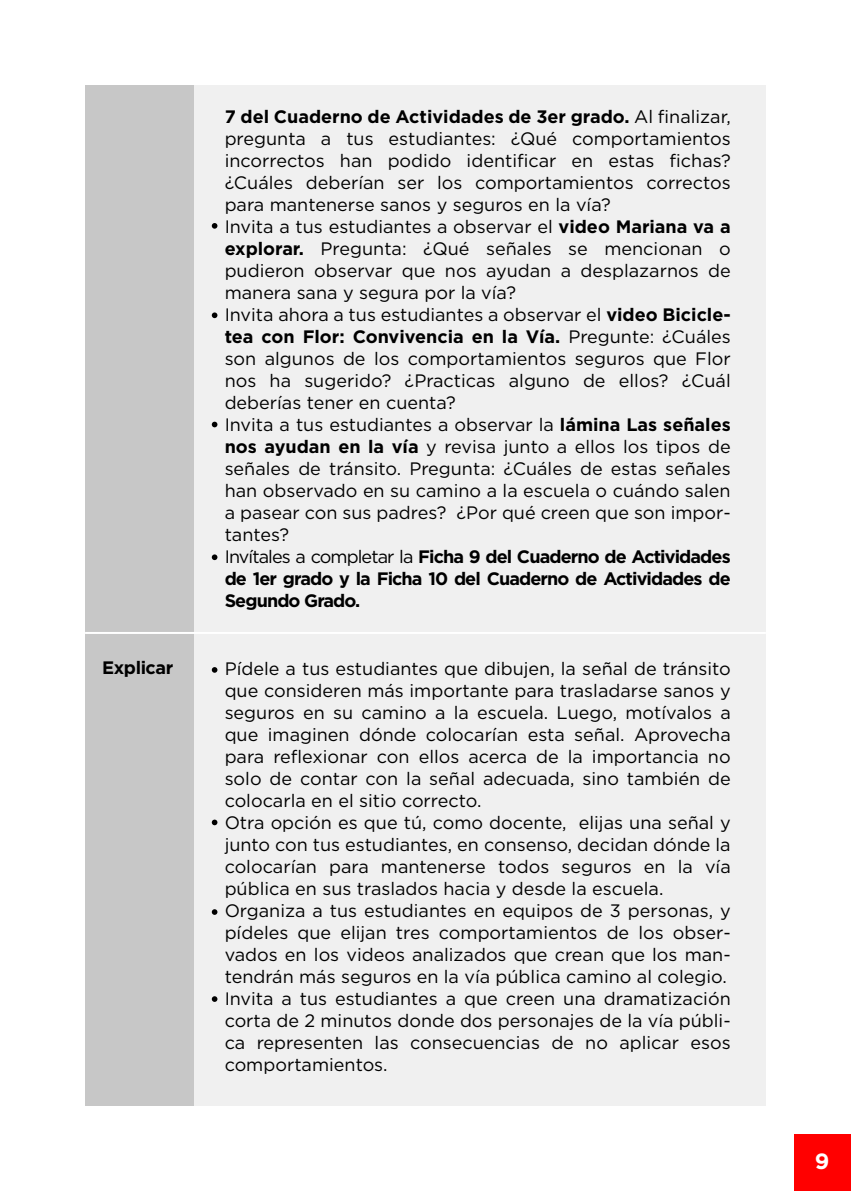
<style>
.page{position:relative;width:851px;height:1191px;background:#fff}
.page>*{position:absolute;margin:0;border:0;box-sizing:border-box;transform-origin:0 0}
.t1{font:700 22px "Gotham";color:#fff}
.t2{font:18px/22px "Gotham";color:#000}
.t3{font:700 18px "Gotham";letter-spacing:-.025em;color:#000}
.s1{font-weight:700}
</style>
<div class="page">
<div style="left:794px;top:1134px;width:56px;height:57px;background:#f00"></div>
<div style="left:193px;top:85px;width:572px;height:1021px;background:#f0f0f0"></div>
<div style="left:85px;top:85px;width:108px;height:1021px;background:#c7c7c7"></div>
<svg style="left:212px;top:312px;width:5px;height:6px"></svg>
<svg style="left:212px;top:223px;width:5px;height:6px"></svg>
<svg style="left:212px;top:422px;width:5px;height:5px"></svg>
<svg style="left:212px;top:554px;width:5px;height:6px"></svg>
<svg style="left:212px;top:819px;width:5px;height:6px"></svg>
<svg style="left:212px;top:667px;width:5px;height:6px"></svg>
<svg style="left:212px;top:909px;width:5px;height:6px"></svg>
<svg style="left:212px;top:996px;width:5px;height:6px"></svg>
<hr style="left:85px;top:632px;width:680px;height:2px;background:#fff">
<p class="t3" style="left:102px;top:655px;width:72px">Explicar</p>
<p class="t2" style="left:225px;top:105px;width:507px"><span class="s1">7 del Cuaderno de Actividades de 3er grado.</span> Al finalizar, pregunta a tus estudiantes: ¿Qué comportamientos incorrectos han podido identificar en estas fichas? ¿Cuáles deberían ser los comportamientos correctos para mantenerse sanos y seguros en la vía?<br>Invita a tus estudiantes a observar el <span class="s1">video Mariana va a explorar.</span> Pregunta: ¿Qué señales se mencionan o pudieron observar que nos ayudan a desplazarnos de manera sana y segura por la vía?<br>Invita ahora a tus estudiantes a observar el <span class="s1">video Bicicle&shy;tea con Flor: Convivencia en la Vía.</span> Pregunte: ¿Cuáles son algunos de los comportamientos seguros que Flor nos ha sugerido? ¿Practicas alguno de ellos? ¿Cuál deberías tener en cuenta?<br>Invita a tus estudiantes a observar la <span class="s1">lámina Las señales nos ayudan en la vía</span> y revisa junto a ellos los tipos de señales de tránsito. Pregunta: ¿Cuáles de estas señales han observado en su camino a la escuela o cuándo salen a pasear con sus padres? ¿Por qué creen que son impor&shy;tantes?<br>Invítales a completar la <span class="s1">Ficha 9 del Cuaderno de Actividades de 1er grado y la Ficha 10 del Cuaderno de Actividades de Segundo Grado.</span></p>
<p class="t2" style="left:225px;top:657px;width:507px">Pídele a tus estudiantes que dibujen, la señal de tránsito que consideren más importante para trasladarse sanos y seguros en su camino a la escuela. Luego, motívalos a que imaginen dónde colocarían esta señal. Aprovecha para reflexionar con ellos acerca de la importancia no solo de contar con la señal adecuada, sino también de colocarla en el sitio correcto.<br>Otra opción es que tú, como docente, elijas una señal y junto con tus estudiantes, en consenso, decidan dónde la colocarían para mantenerse todos seguros en la vía pública en sus traslados hacia y desde la escuela.<br>Organiza a tus estudiantes en equipos de 3 personas, y pídeles que elijan tres comportamientos de los obser&shy;vados en los videos analizados que crean que los man&shy;tendrán más seguros en la vía pública camino al colegio.<br>Invita a tus estudiantes a que creen una dramatización corta de 2 minutos donde dos personajes de la vía públi&shy;ca representen las consecuencias de no aplicar esos comportamientos.</p>
<p class="t1" style="left:814px;top:1146px;width:16px">9</p>
</div>
